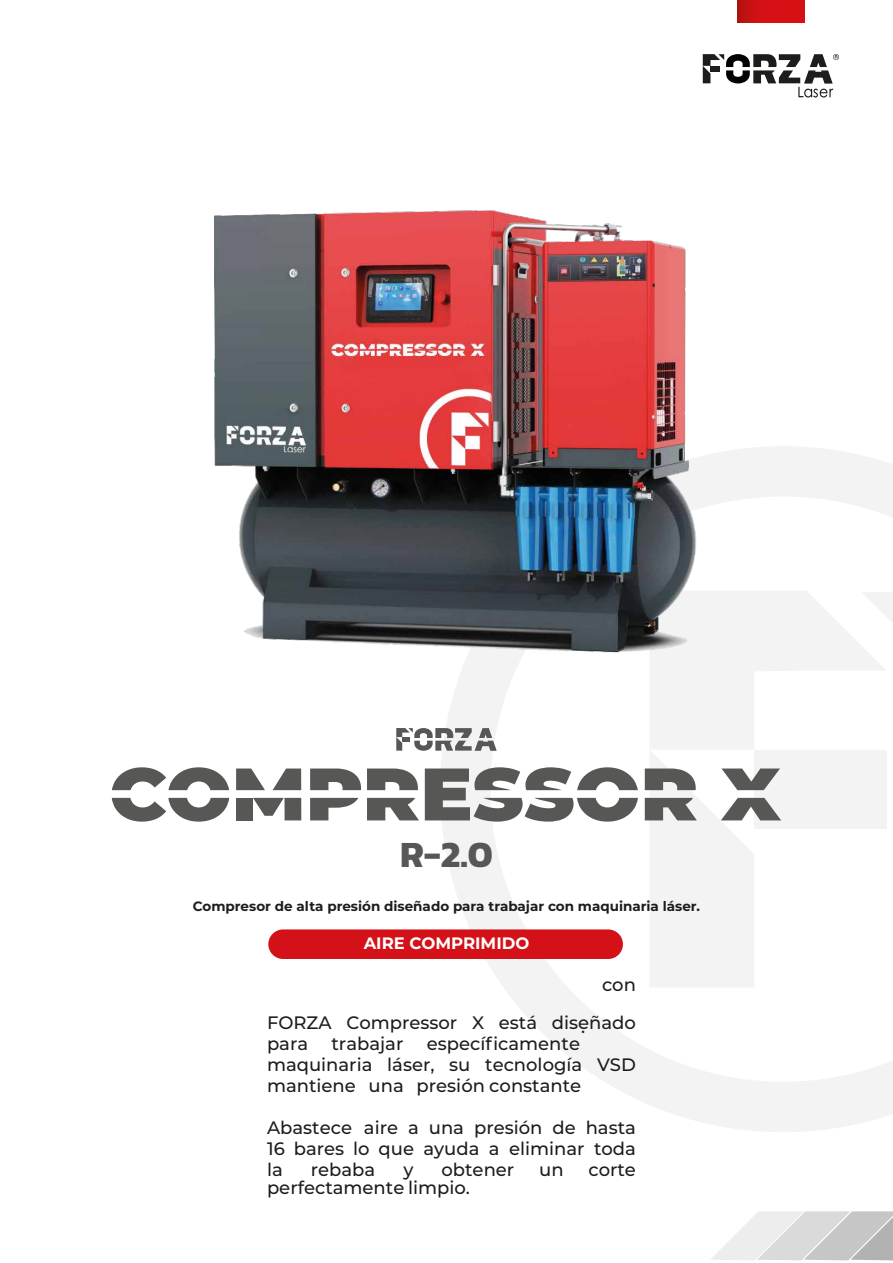
<style>
.page{position:relative;width:893px;height:1263px;background:#fff}
.page>*{position:absolute;margin:0;border:0;box-sizing:border-box;transform-origin:0 0}
.t1{font:700 37.5px "Kanit";color:#575756}
.t2{font:500 18px/21px "Montserrat";color:#1d1d1b}
.t3{font:700 16.5px "Montserrat";color:#fff}
.t4{font:700 13.5px "Montserrat";color:#1d1d1b}
</style>
<div class="page">
<svg style="left:711px;top:1211px;width:182px;height:49px"></svg>
<svg style="left:441px;top:446px;width:452px;height:686px"></svg>
<svg style="left:737px;top:0;width:67px;height:23px;background:#cf1014"></svg>
<svg style="left:703px;top:54px;width:136px;height:44px"></svg>
<svg style="left:396px;top:728px;width:101px;height:23px"></svg>
<div style="left:268px;top:929px;width:355px;height:30px;background:#d41119;border-radius:15px"></div>
<svg style="left:112px;top:767px;width:117px;height:23px"></svg>
<svg style="left:112px;top:798px;width:117px;height:24px"></svg>
<svg style="left:236px;top:768px;width:29px;height:22px"></svg>
<svg style="left:273px;top:768px;width:28px;height:22px"></svg>
<div style="left:284px;top:798px;width:17px;height:22px;background:#575756"></div>
<div style="left:236px;top:798px;width:17px;height:22px;background:#575756"></div>
<svg style="left:253px;top:798px;width:31px;height:18px"></svg>
<svg style="left:310px;top:768px;width:51px;height:22px"></svg>
<svg style="left:310px;top:798px;width:48px;height:22px"></svg>
<svg style="left:367px;top:768px;width:51px;height:22px"></svg>
<svg style="left:367px;top:798px;width:52px;height:22px"></svg>
<svg style="left:425px;top:767px;width:213px;height:55px"></svg>
<svg style="left:645px;top:768px;width:51px;height:22px"></svg>
<svg style="left:645px;top:798px;width:52px;height:22px"></svg>
<svg style="left:721px;top:798px;width:60px;height:22px"></svg>
<svg style="left:721px;top:768px;width:59px;height:22px"></svg>
<img style="left:214px;top:210px;width:542px;height:477px">
<h1 class="t1" style="left:400px;top:825px;width:94px">R-2.0</h1>
<p class="t4" style="left:193px;top:897px;width:509px">Compresor de alta presión diseñado para trabajar con maquinaria láser.</p>
<p class="t3" style="left:364px;top:932px;width:167px">AIRE COMPRIMIDO</p>
<p class="t2" style="left:602px;top:973px;width:35px">con</p>
<p class="t2" style="left:267px;top:1011px;width:370px">FORZA Compressor X está diseñado para</p>
<p class="t2" style="left:581px;top:1015px;width:6px">.</p>
<p class="t2" style="left:332px;top:1032px;width:73px">trabajar</p>
<p class="t2" style="left:427px;top:1032px;width:155px">específicamente</p>
<p class="t2" style="left:267px;top:1053px;width:370px">maquinaria láser, su tecnología VSD mantiene una presión constante</p>
<p class="t2" style="left:267px;top:1116px;width:370px;text-align:justify">Abastece aire a una presión de hasta 16 bares lo que ayuda a eliminar toda la</p>
<p class="t2" style="left:311px;top:1158px;width:66px">rebaba</p>
<p class="t2" style="left:403px;top:1158px;width:12px">y</p>
<p class="t2" style="left:441px;top:1158px;width:74px">obtener</p>
<p class="t2" style="left:539px;top:1158px;width:26px">un</p>
<p class="t2" style="left:588px;top:1158px;width:49px">corte</p>
<p class="t2" style="left:267px;top:1176px;width:205px">perfectamente limpio.</p>
</div>
